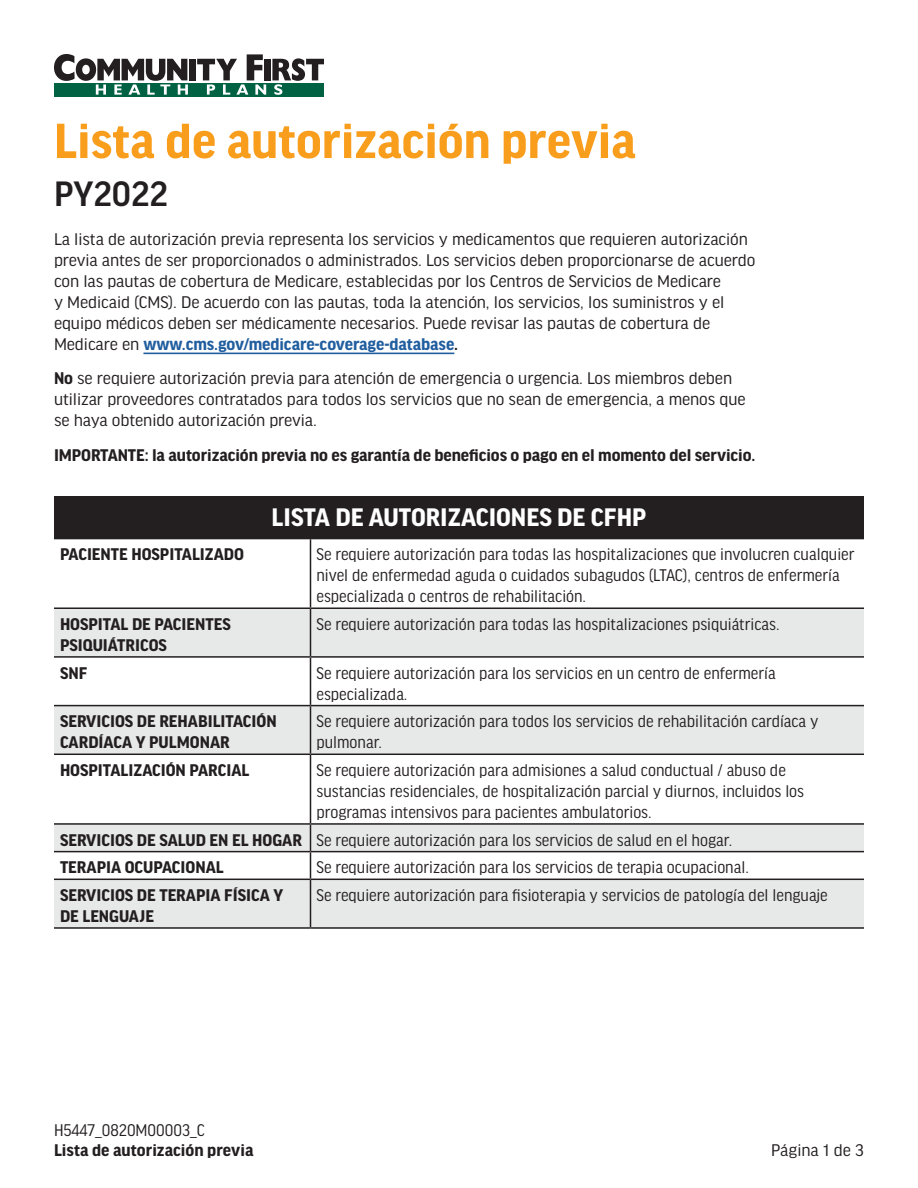
<style>
.page{position:relative;width:918px;height:1188px;background:#fff}
.page>*{position:absolute;margin:0;border:0;box-sizing:border-box;transform-origin:0 0}
.t1{font:700 52.5px "Good Headline Pro";color:#f99d1c}
.t2{font:500 37.5px "Good Headline Pro";color:#231f20}
.t3{font:700 27px "Good Headline Pro";color:#fff}
.t4{font:18px/21px "Good Headline Pro Narr";color:#231f20}
.t5{font:18px/21px "Good Headline Pro";letter-spacing:-.005em;color:#231f20}
.t6{font:700 18px/21px "Good Headline Pro";color:#231f20}
.s1{font-weight:700;color:#215e9f}
.s2{font-weight:700}
.s3{font-family:"Good Headline Pro";font-weight:700}
</style>
<div class="page">
<div style="left:54px;top:83px;width:270px;height:13px;background:#006242"></div>
<div style="left:189px;top:59px;width:7px;height:21px;background:#231f20"></div>
<div style="left:264px;top:59px;width:7px;height:21px;background:#231f20"></div>
<svg style="left:54px;top:54px;width:134px;height:41px"></svg>
<svg style="left:197px;top:54px;width:69px;height:41px"></svg>
<svg style="left:272px;top:58px;width:52px;height:37px"></svg>
<div style="left:54px;top:496px;width:810px;height:43px;background:#231f20"></div>
<svg style="left:54px;top:609px;width:810px;height:318px;fill:#e7e8e8"></svg>
<hr style="left:54px;top:607px;width:256px;height:2px;background:#231f20">
<hr style="left:310px;top:607px;width:554px;height:2px;background:#231f20">
<hr style="left:54px;top:656px;width:256px;height:2px;background:#231f20">
<hr style="left:310px;top:656px;width:554px;height:2px;background:#231f20">
<hr style="left:54px;top:705px;width:256px;height:1px;background:#231f20">
<hr style="left:310px;top:705px;width:554px;height:1px;background:#231f20">
<hr style="left:54px;top:754px;width:256px;height:1px;background:#231f20">
<hr style="left:310px;top:754px;width:554px;height:1px;background:#231f20">
<hr style="left:54px;top:823px;width:256px;height:2px;background:#231f20">
<hr style="left:310px;top:823px;width:554px;height:2px;background:#231f20">
<hr style="left:54px;top:851px;width:256px;height:1px;background:#231f20">
<hr style="left:310px;top:851px;width:554px;height:1px;background:#231f20">
<hr style="left:54px;top:879px;width:256px;height:1px;background:#231f20">
<hr style="left:310px;top:879px;width:554px;height:1px;background:#231f20">
<hr style="left:54px;top:927px;width:256px;height:2px;background:#231f20">
<hr style="left:310px;top:927px;width:554px;height:2px;background:#231f20">
<hr style="left:310px;top:539px;width:1px;height:68px;background:#231f20">
<hr style="left:310px;top:609px;width:1px;height:47px;background:#231f20">
<hr style="left:310px;top:658px;width:1px;height:47px;background:#231f20">
<hr style="left:310px;top:706px;width:1px;height:48px;background:#231f20">
<hr style="left:310px;top:755px;width:1px;height:68px;background:#231f20">
<svg style="left:310px;top:825px;width:1px;height:54px"></svg>
<hr style="left:310px;top:880px;width:1px;height:47px;background:#231f20">
<hr style="left:143px;top:353px;width:311px;height:1px;background:#215e9f">
<h1 class="t1" style="left:54px;top:116px;width:583px">Lista de autorización previa</h1>
<h2 class="t2" style="left:54px;top:176px;width:116px">PY2022</h2>
<p class="t5" style="left:54px;top:229px;width:703px">La lista de autorización previa representa los servicios y medicamentos que requieren autorización previa antes de ser proporcionados o administrados. Los servicios deben proporcionarse de acuerdo con las pautas de cobertura de Medicare, establecidas por los Centros de Servicios de Medicare<br>y Medicaid (CMS). De acuerdo con las pautas, toda la atención, los servicios, los suministros y el equipo médicos deben ser médicamente necesarios. Puede revisar las pautas de cobertura de Medicare en <span class="s1">www.cms.gov/medicare-coverage-database</span><span class="s2">.</span></p>
<p class="t5" style="left:54px;top:368px;width:693px"><span class="s2">No</span> se requiere autorización previa para atención de emergencia o urgencia. Los miembros deben utilizar proveedores contratados para todos los servicios que no sean de emergencia, a menos que se haya obtenido autorización previa.</p>
<p class="t6" style="left:54px;top:445px;width:703px">IMPORTANTE: la autorización previa no es garantía de beneficios o pago en el momento del servicio.</p>
<h3 class="t3" style="left:272px;top:504px;width:376px">LISTA DE AUTORIZACIONES DE CFHP</h3>
<p class="t6" style="left:60px;top:544px;width:186px">PACIENTE HOSPITALIZADO</p>
<p class="t4" style="left:316px;top:544px;width:540px">Se requiere autorización para todas las hospitalizaciones que involucren cualquier nivel de enfermedad aguda o cuidados subagudos (LTAC), centros de enfermería especializada o centros de rehabilitación.</p>
<p class="t6" style="left:60px;top:614px;width:172px">HOSPITAL DE PACIENTES<br>PSIQUIÁTRICOS</p>
<p class="t4" style="left:316px;top:614px;width:465px">Se requiere autorización para todas las hospitalizaciones psiquiátricas.</p>
<p class="t6" style="left:60px;top:663px;width:29px">SNF</p>
<p class="t4" style="left:316px;top:662px;width:461px">Se requiere autorización para los servicios en un centro de enfermería especializada.</p>
<p class="t6" style="left:60px;top:711px;width:218px">SERVICIOS DE REHABILITACIÓN<br>CARDÍACA Y PULMONAR</p>
<p class="t4" style="left:316px;top:711px;width:504px">Se requiere autorización para todos los servicios de rehabilitación cardíaca y pulmonar.</p>
<p class="t6" style="left:60px;top:760px;width:191px">HOSPITALIZACIÓN PARCIAL</p>
<p class="t4" style="left:316px;top:760px;width:489px">Se requiere autorización para admisiones a salud conductual / abuso de sustancias residenciales, de hospitalización parcial y diurnos, incluidos los programas intensivos para pacientes ambulatorios.</p>
<p class="t4" style="left:60px;top:830px;width:674px"><span class="s3">SERVICIOS DE SALUD EN EL HOGAR</span> Se requiere autorización para los servicios de salud en el hogar.</p>
<p class="t6" style="left:60px;top:857px;width:165px">TERAPIA OCUPACIONAL</p>
<p class="t4" style="left:316px;top:857px;width:434px">Se requiere autorización para los servicios de terapia ocupacional.</p>
<p class="t6" style="left:60px;top:885px;width:225px">SERVICIOS DE TERAPIA FÍSICA Y<br>DE LENGUAJE</p>
<p class="t4" style="left:316px;top:885px;width:513px">Se requiere autorización para fisioterapia y servicios de patología del lenguaje</p>
<p class="t4" style="left:54px;top:1120px;width:152px">H5447_0820M00003_C</p>
<p class="t6" style="left:54px;top:1141px;width:201px">Lista de autorización previa</p>
<p class="t5" style="left:771px;top:1140px;width:94px">Página 1 de 3</p>
</div>
